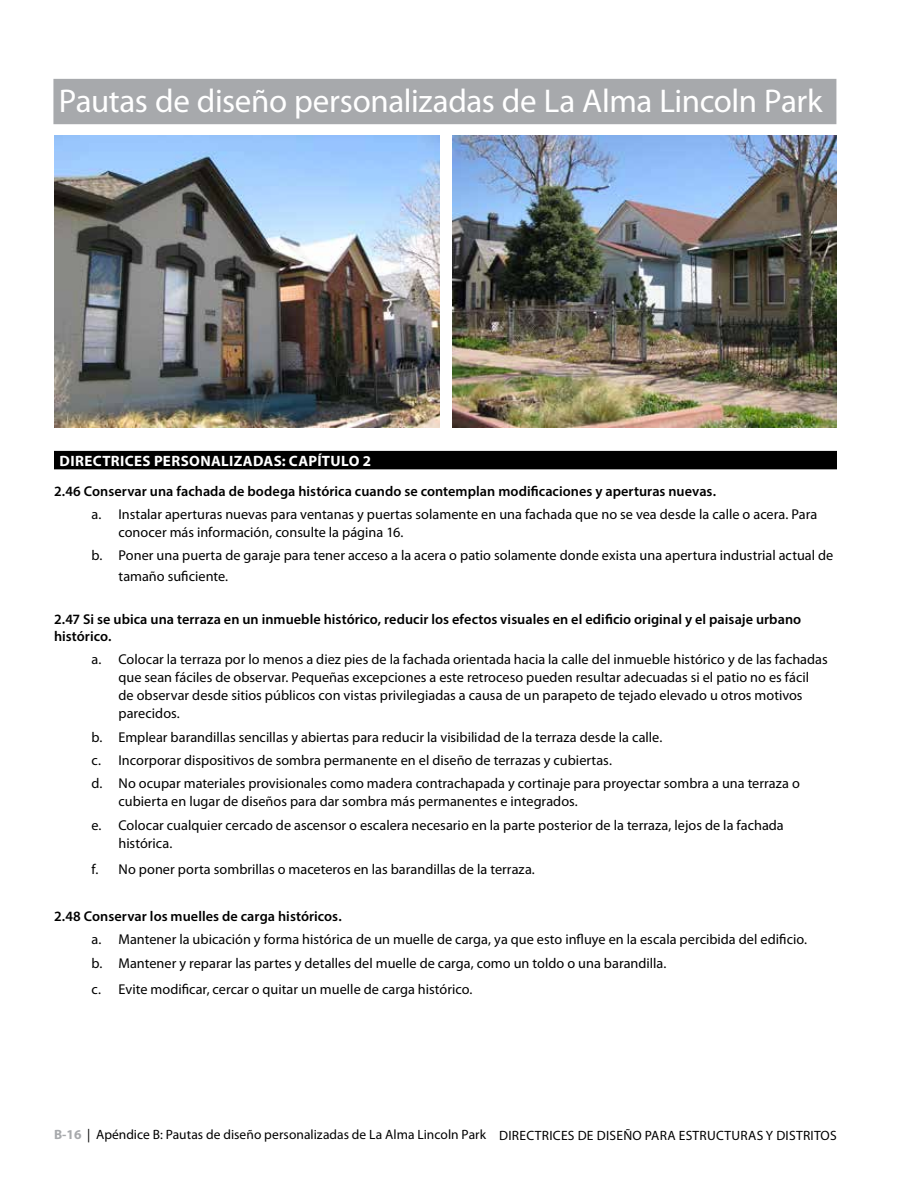
<style>
.page{position:relative;width:918px;height:1188px;background:#fff}
.page>*{position:absolute;margin:0;border:0;box-sizing:border-box;transform-origin:0 0}
.Head_1_-_Page_Titles{font:33px "Myriad Pro";letter-spacing:-.01em;color:#fff}
.Head_4_-_black_bar{font:700 15px "Myriad Pro";letter-spacing:.025em;color:#fff}
.la_alma_guidlene_bul{font:14.25px/18px "Myriad Pro";letter-spacing:.005em;color:#000}
.la_Alma_guideline{font:600 14.25px/16.5px "Myriad Pro";letter-spacing:.005em;color:#000}
.t1{font:13.5px "Myriad Pro";letter-spacing:.01em;color:#000}
.s1{font-weight:700;color:#a7a9ac}
</style>
<div class="page">
<div style="left:54px;top:451px;width:783px;height:18px;background:#000"></div>
<div style="left:53px;top:79px;width:783px;height:45px;background:#a7a9ac"></div>
<img style="left:54px;top:135px;width:386px;height:292px">
<img style="left:453px;top:135px;width:384px;height:292px">
<h1 class="Head_1_-_Page_Titles" style="left:59px;top:80px;width:765px">Pautas de diseño personalizadas de La Alma Lincoln Park</h1>
<p class="Head_4_-_black_bar" style="left:60px;top:451px;width:313px">DIRECTRICES PERSONALIZADAS: CAPÍTULO 2</p>
<p class="la_Alma_guideline" style="left:54px;top:482px;width:664px">2.46 Conservar una fachada de bodega histórica cuando se contemplan modificaciones y aperturas nuevas.</p>
<p class="la_alma_guidlene_bul" style="left:119px;top:505px;width:700px;text-indent:-27px">a. Instalar aperturas nuevas para ventanas y puertas solamente en una fachada que no se vea desde la calle o acera. Para conocer más información, consulte la página 16.</p>
<p class="la_alma_guidlene_bul" style="left:119px;top:545px;width:716px;line-height:20.2px;text-indent:-27px">b. Poner una puerta de garaje para tener acceso a la acera o patio solamente donde exista una apertura industrial actual de tamaño suficiente.</p>
<p class="la_Alma_guideline" style="left:54px;top:611px;width:749px">2.47 Si se ubica una terraza en un inmueble histórico, reducir los efectos visuales en el edificio original y el paisaje urbano histórico.</p>
<p class="la_alma_guidlene_bul" style="left:119px;top:650px;width:711px;text-indent:-27px">a. Colocar la terraza por lo menos a diez pies de la fachada orientada hacia la calle del inmueble histórico y de las fachadas que sean fáciles de observar. Pequeñas excepciones a este retroceso pueden resultar adecuadas si el patio no es fácil de observar desde sitios públicos con vistas privilegiadas a causa de un parapeto de tejado elevado u otros motivos parecidos.</p>
<p class="la_alma_guidlene_bul" style="left:92px;top:728px;width:572px">b. Emplear barandillas sencillas y abiertas para reducir la visibilidad de la terraza desde la calle.</p>
<p class="la_alma_guidlene_bul" style="left:92px;top:751px;width:522px">c. Incorporar dispositivos de sombra permanente en el diseño de terrazas y cubiertas.</p>
<p class="la_alma_guidlene_bul" style="left:119px;top:774px;width:683px;text-indent:-27px">d. No ocupar materiales provisionales como madera contrachapada y cortinaje para proyectar sombra a una terraza o cubierta en lugar de diseños para dar sombra más permanentes e integrados.</p>
<p class="la_alma_guidlene_bul" style="left:119px;top:816px;width:667px;text-indent:-27px">e. Colocar cualquier cercado de ascensor o escalera necesario en la parte posterior de la terraza, lejos de la fachada histórica.</p>
<p class="la_alma_guidlene_bul" style="left:92px;top:860px;width:445px">f. No poner porta sombrillas o maceteros en las barandillas de la terraza.</p>
<p class="la_Alma_guideline" style="left:54px;top:908px;width:289px">2.48 Conservar los muelles de carga históricos.</p>
<p class="la_alma_guidlene_bul" style="left:92px;top:930px;width:717px">a. Mantener la ubicación y forma histórica de un muelle de carga, ya que esto influye en la escala percibida del edificio.</p>
<p class="la_alma_guidlene_bul" style="left:92px;top:954px;width:577px">b. Mantener y reparar las partes y detalles del muelle de carga, como un toldo o una barandilla.</p>
<p class="la_alma_guidlene_bul" style="left:92px;top:980px;width:382px">c. Evite modificar, cercar o quitar un muelle de carga histórico.</p>
<p class="t1" style="left:54px;top:1126px;width:784px"><span class="s1">B-16</span> | Apéndice B: Pautas de diseño personalizadas de La Alma Lincoln Park DIRECTRICES DE DISEÑO PARA ESTRUCTURAS Y DISTRITOS</p>
</div>
